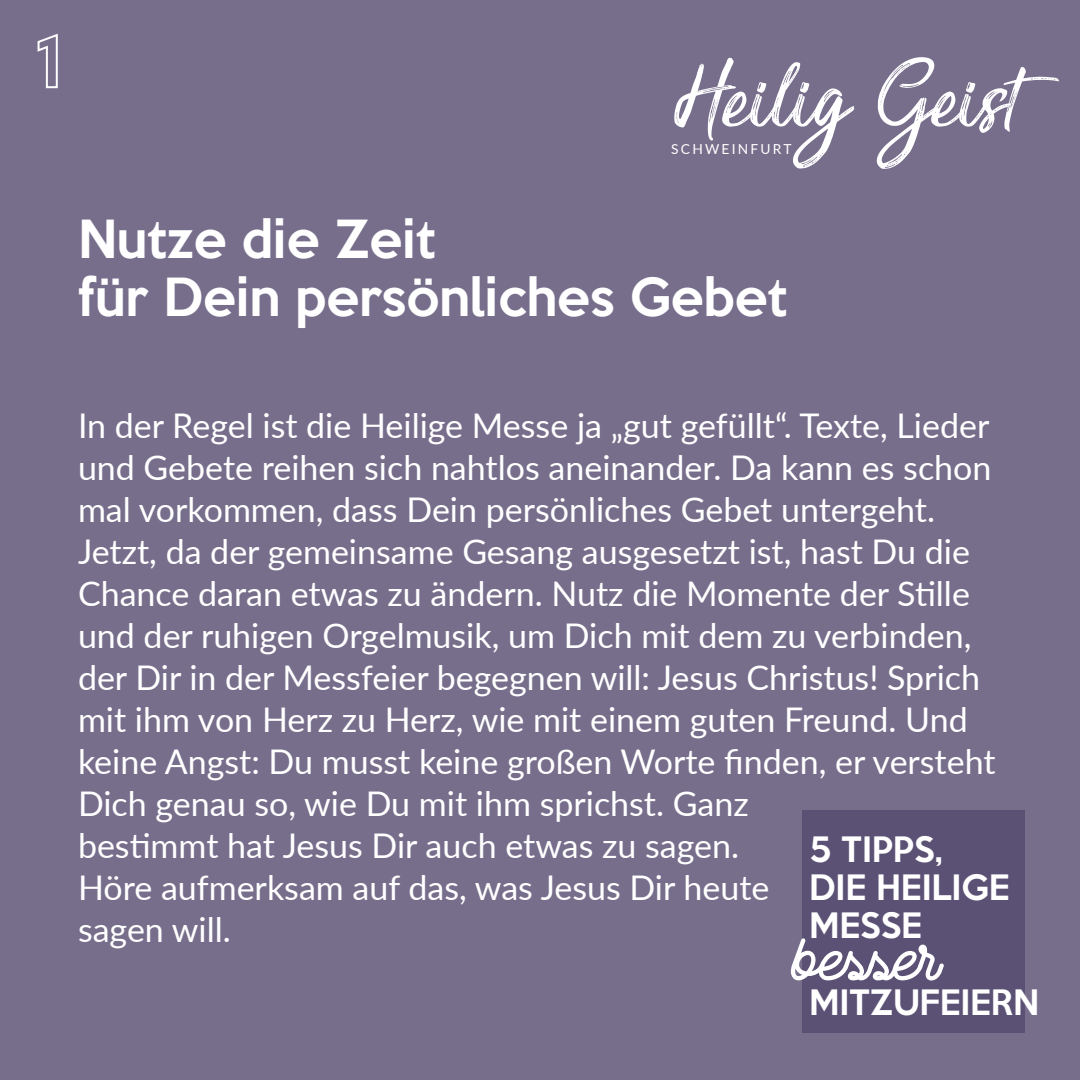
<style>
.page{position:relative;width:1080px;height:1080px;background:#776e8c}
.page>*{position:absolute;margin:0;border:0;box-sizing:border-box;transform-origin:0 0}
.t1{font:120.7px "Sensations and Qualities";color:#fff}
.t2{font:60px "Wasted";color:#fff}
.t3{font:500 48px/57.6px "Keep Calm";color:#fff}
.t4{font:34px/42px "Lato";color:#fff}
.t5{font:500 32px/38.4px "Keep Calm";color:#fff}
.t6{font:13.8px "Lato";letter-spacing:.16em;color:#fff}
</style>
<div class="page">
<div style="left:802px;top:810px;width:223px;height:223px;background:#5b5175"></div>
<svg style="left:37px;top:33px;width:21px;height:56px"></svg>
<h1 class="t1" style="left:674px;top:39px;width:352px">Heilig Geist</h1>
<p class="t6" style="left:671px;top:139px;width:122px">SCHWEINFURT</p>
<h3 class="t3" style="left:78px;top:207px;width:711px">Nutze die Zeit<br>für Dein persönliches Gebet</h3>
<p class="t4" style="left:78px;top:404px;width:919px">In der Regel ist die Heilige Messe ja „gut gefüllt“. Texte, Lieder und Gebete reihen sich nahtlos aneinander. Da kann es schon mal vorkommen, dass Dein persönliches Gebet untergeht.<br>Jetzt, da der gemeinsame Gesang ausgesetzt ist, hast Du die Chance daran etwas zu ändern. Nutz die Momente der Stille und der ruhigen Orgelmusik, um Dich mit dem zu verbinden, der Dir in der Messfeier begegnen will: Jesus Christus! Sprich mit ihm von Herz zu Herz, wie mit einem guten Freund. Und keine Angst: Du musst keine großen Worte finden, er versteht Dich genau so, wie Du mit ihm sprichst. Ganz<br>bestimmt hat Jesus Dir auch etwas zu sagen.<br>Höre aufmerksam auf das, was Jesus Dir heute<br>sagen will.</p>
<p class="t5" style="left:809px;top:827px;width:202px">5 Tipps,<br>die Heilige<br>Messe</p>
<h2 class="t2" style="left:792px;top:925px;width:149px">besser</h2>
<p class="t5" style="left:809px;top:981px;width:232px">mitzufeiern</p>
</div>
